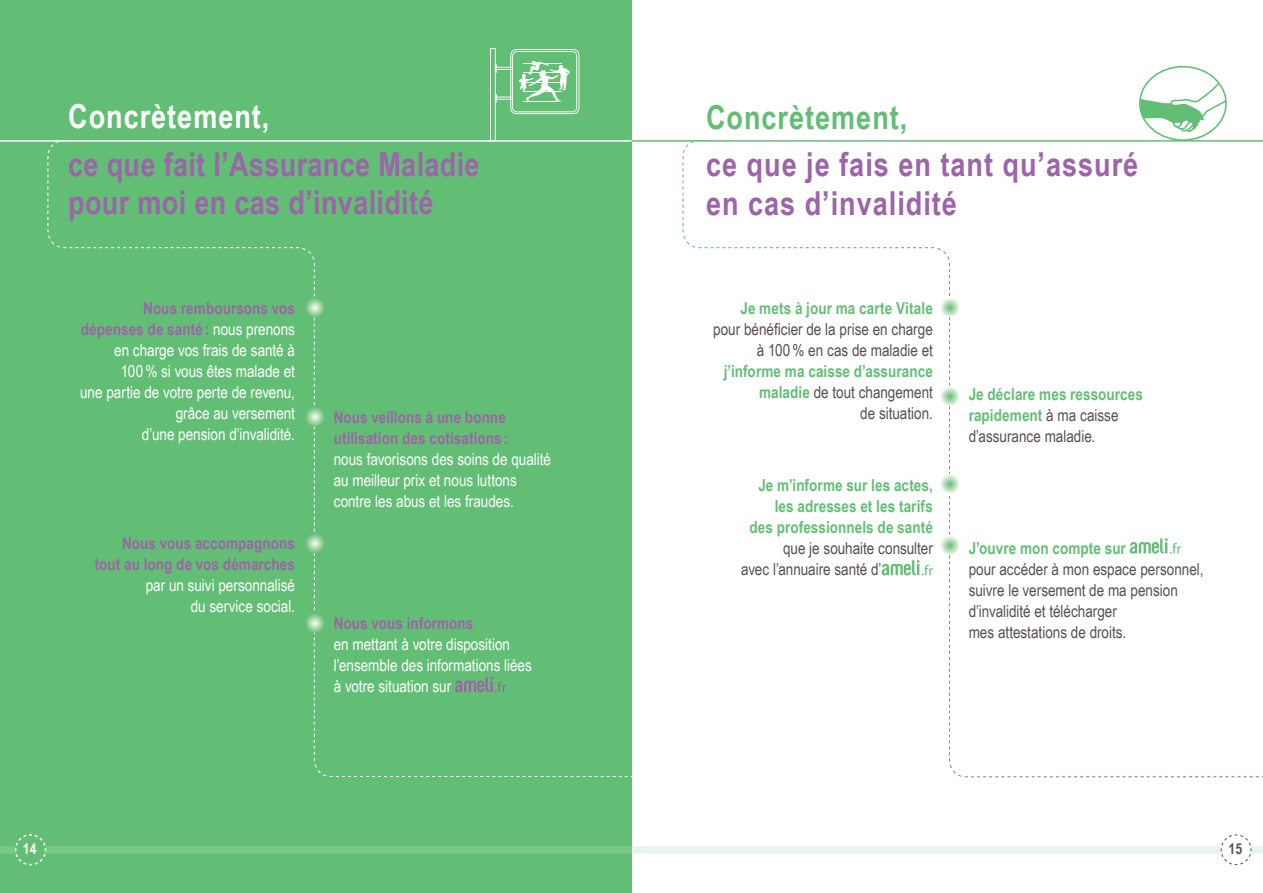
<style>
.page{position:relative;width:1263px;height:893px;background:#fff}
.page>*{position:absolute;margin:0;border:0;box-sizing:border-box;transform-origin:0 0}
.t1{font:700 33px/38.7px "Arial Narrow";letter-spacing:.01em;color:#9c64a9}
.t2{font:700 33px/38.7px "Arial Narrow";letter-spacing:.03em;color:#9c64a9}
.t3{font:700 33px "Arial Narrow";letter-spacing:.03em;color:#63be75}
.t4{font:700 33px "Arial Narrow";letter-spacing:.03em;color:#fff}
.t5{font:16.5px/21px "Arial Narrow";color:#fff;text-align:right}
.t6{font:700 16.5px/21px "Arial Narrow";letter-spacing:.005em;color:#63be75;text-align:right}
.t7{font:16.5px/21px "Arial Narrow";color:#584f55}
.t8{font:700 16.5px/21px "Arial Narrow";letter-spacing:.005em;color:#9c64a9}
.t9{font:700 15px "Arial Narrow";color:#fff}
.t10{font:700 15px "Arial Narrow";color:#584f55}
.s1{font-weight:700;color:#9c64a9}
.s2{font-weight:400;color:#584f55}
</style>
<div class="page">
<div style="left:0;top:0;width:631px;height:893px;background:#63be75"></div>
<svg style="left:47px;top:142px;width:585px;height:635px"></svg>
<div style="left:631px;top:846px;width:590px;height:8px;background:#e7f5ea"></div>
<div style="left:1251px;top:846px;width:12px;height:8px;background:#e7f5ea"></div>
<div style="left:0;top:846px;width:15px;height:8px;background:#7ac789"></div>
<svg style="left:1220px;top:834px;width:32px;height:31px"></svg>
<svg style="left:14px;top:834px;width:32px;height:32px"></svg>
<div style="left:46px;top:846px;width:587px;height:8px;background:#7ac789"></div>
<svg style="left:490px;top:48px;width:89px;height:92px"></svg>
<svg style="left:939px;top:386px;width:20px;height:20px"></svg>
<svg style="left:305px;top:406px;width:20px;height:20px"></svg>
<svg style="left:1130px;top:538px;width:51px;height:16px"></svg>
<svg style="left:939px;top:535px;width:20px;height:20px"></svg>
<svg style="left:939px;top:297px;width:20px;height:20px"></svg>
<svg style="left:305px;top:297px;width:20px;height:20px"></svg>
<hr style="left:631px;top:140px;width:632px;height:2px;background:#63be75">
<hr style="left:0;top:140px;width:631px;height:2px;background:#fff">
<svg style="left:305px;top:613px;width:20px;height:20px"></svg>
<svg style="left:455px;top:677px;width:51px;height:15px"></svg>
<svg style="left:882px;top:560px;width:51px;height:15px"></svg>
<svg style="left:939px;top:474px;width:20px;height:20px"></svg>
<svg style="left:305px;top:533px;width:20px;height:20px"></svg>
<svg style="left:1139px;top:66px;width:88px;height:75px"></svg>
<h1 class="t4" style="left:68px;top:92px;width:203px">Concrètement,</h1>
<h1 class="t1" style="left:68px;top:143px;width:413px">ce que fait l’Assurance Maladie pour moi en cas d’invalidité</h1>
<p class="t5" style="left:80px;top:297px;width:216px"><span class="s1">Nous remboursons vos dépenses de santé :</span> nous prenons en charge vos frais de santé à<br>100% si vous êtes malade et<br>une partie de votre perte de revenu, grâce au versement<br>d’une pension d’invalidité.</p>
<p class="t8" style="left:95px;top:532px;width:202px;text-align:right">Nous vous accompagnons tout au long de vos démarches</p>
<p class="t5" style="left:146px;top:574px;width:151px">par un suivi personnalisé du service social.</p>
<p class="t8" style="left:334px;top:405px;width:176px">Nous veillons à une bonne utilisation des cotisations :</p>
<p class="t5" style="left:334px;top:448px;width:219px;text-align:left">nous favorisons des soins de qualité au meilleur prix et nous luttons contre les abus et les fraudes.</p>
<p class="t8" style="left:334px;top:612px;width:141px">Nous vous informons</p>
<p class="t5" style="left:334px;top:633px;width:200px;text-align:left">en mettant à votre disposition l’ensemble des informations liées à votre situation sur</p>
<h1 class="t3" style="left:706px;top:92px;width:203px">Concrètement,</h1>
<h1 class="t2" style="left:706px;top:143px;width:434px">ce que je fais en tant qu’assuré en cas d’invalidité</h1>
<p class="t6" style="left:740px;top:297px;width:194px">Je mets à jour ma carte Vitale</p>
<p class="t7" style="left:713px;top:318px;width:221px;text-align:right">pour bénéficier de la prise en charge à 100% en cas de maladie et</p>
<p class="t6" style="left:724px;top:360px;width:211px">j’informe ma caisse d’assurance maladie <span class="s2">de tout changement<br>de situation.</span></p>
<p class="t6" style="left:749px;top:474px;width:185px">Je m’informe sur les actes, les adresses et les tarifs des professionnels de santé</p>
<p class="t7" style="left:741px;top:537px;width:193px;text-indent:42px">que je souhaite consulter avec l’annuaire santé d’</p>
<p class="t6" style="left:969px;top:383px;width:176px;text-align:left">Je déclare mes ressources rapidement <span class="s2">à ma caisse d’assurance maladie.</span></p>
<p class="t6" style="left:969px;top:537px;width:159px">J’ouvre mon compte sur</p>
<p class="t7" style="left:969px;top:558px;width:236px">pour accéder à mon espace personnel, suivre le versement de ma pension d’invalidité et télécharger<br>mes attestations de droits.</p>
<p class="t9" style="left:23px;top:837px;width:15px">14</p>
<p class="t10" style="left:1228px;top:837px;width:15px">15</p>
</div>
